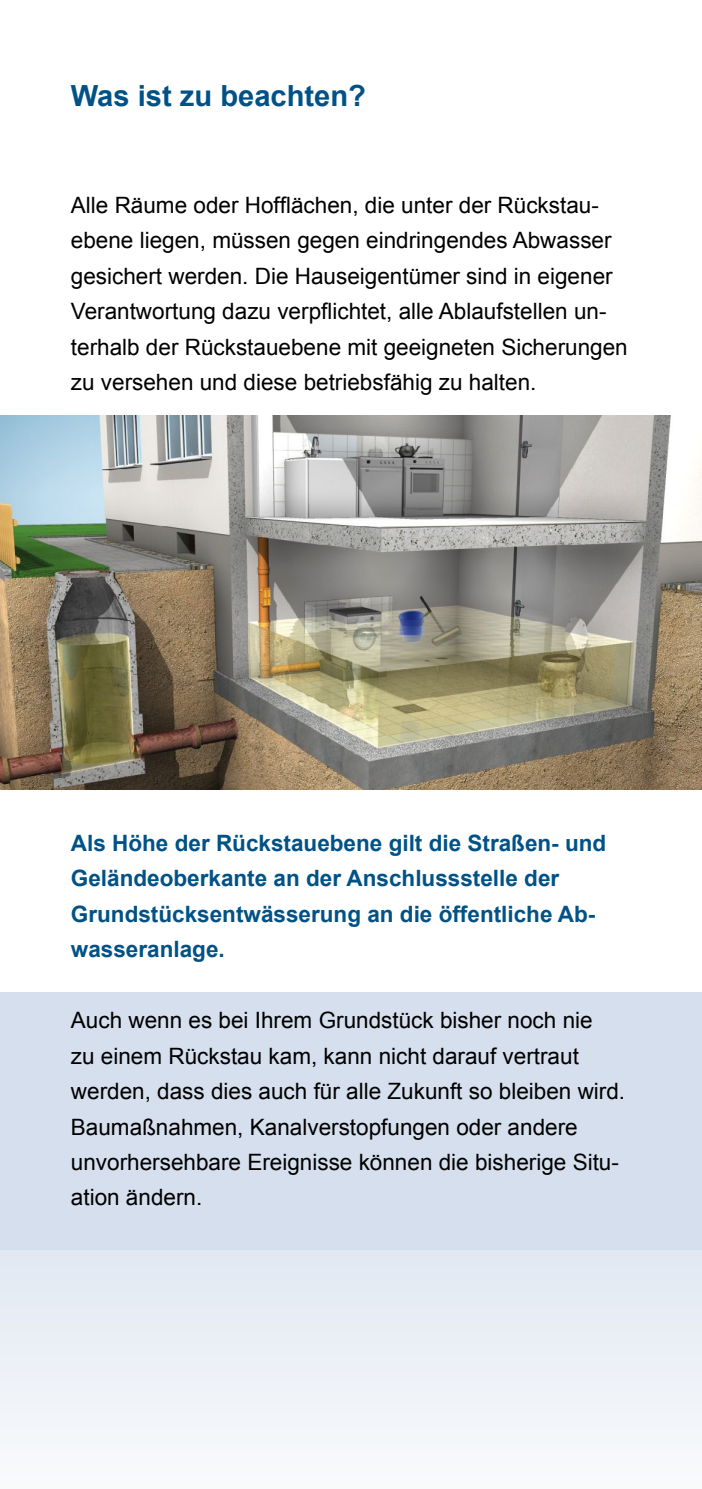
<style>
.page{position:relative;width:702px;height:1489px;background:#fff}
.page>*{position:absolute;margin:0;border:0;box-sizing:border-box;transform-origin:0 0}
.t1{font:700 29px "Arial";color:#005286}
.t2{font:22.5px/35.5px "Arial";color:#000}
.t3{font:700 22.5px/35.5px "Arial";color:#005286}
</style>
<div class="page">
<div style="left:0;top:992px;width:702px;height:496px;background:#d5dfed"></div>
<div style="left:0;top:1249px;width:702px;height:239px;background:#edf1f7"></div>
<svg style="left:701px;top:1471px;width:1px;height:17px"></svg>
<img style="left:0;top:415px;width:702px;height:374px">
<p class="t1" style="left:71px;top:77px;width:297px">Was ist zu beachten?</p>
<p class="t2" style="left:71px;top:187px;width:558px">Alle Räume oder Hofflächen, die unter der Rückstau&shy;ebene liegen, müssen gegen eindringendes Abwasser gesichert werden. Die Hauseigentümer sind in eigener Verantwortung dazu verpflichtet, alle Ablaufstellen un&shy;terhalb der Rückstauebene mit geeigneten Sicherungen zu versehen und diese betriebsfähig zu halten.</p>
<p class="t3" style="left:71px;top:826px;width:537px">Als Höhe der Rückstauebene gilt die Straßen- und Geländeoberkante an der Anschlussstelle der Grundstücksentwässerung an die öffentliche Ab&shy;wasseranlage.</p>
<p class="t2" style="left:71px;top:1002px;width:555px">Auch wenn es bei Ihrem Grundstück bisher noch nie<br>zu einem Rückstau kam, kann nicht darauf vertraut werden, dass dies auch für alle Zukunft so bleiben wird.<br>Baumaßnahmen, Kanalverstopfungen oder andere unvorhersehbare Ereignisse können die bisherige Situ&shy;ation ändern.</p>
</div>
